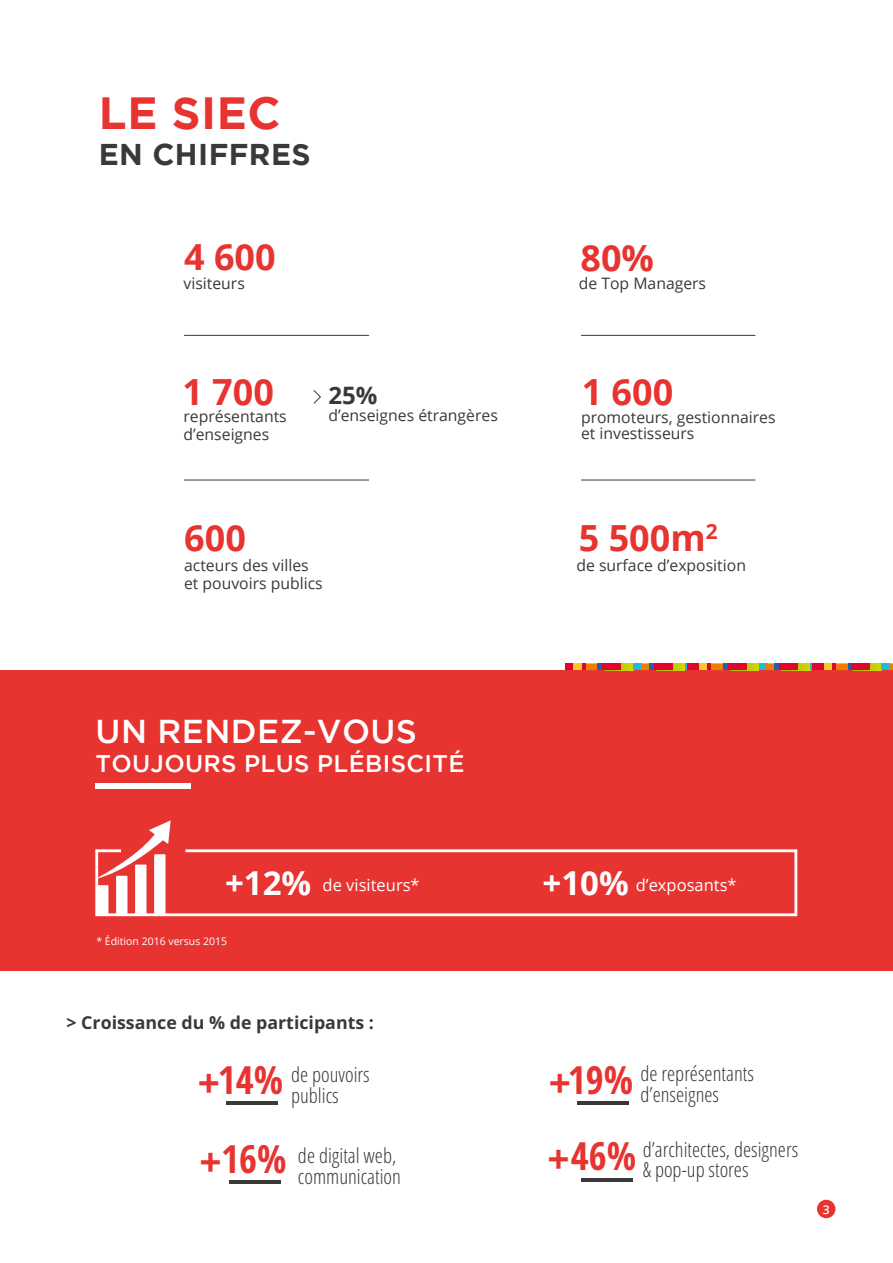
<style>
.page{position:relative;width:893px;height:1263px;background:#fff}
.page>*{position:absolute;margin:0;border:0;box-sizing:border-box;transform-origin:0 0}
.t1{font:700 45px "Gotham";letter-spacing:.015em;color:#e73431}
.t2{font:700 condensed 38.85px/76.3px "Open Sans";color:#e73431}
.t3{font:700 38.85px/76.3px "Open Sans";color:#e73431}
.t4{font:700 36px "Open Sans";color:#e73431}
.t5{font:500 33px "Gotham";letter-spacing:.015em;color:#fff}
.t6{font:700 33px "Open Sans";color:#fff}
.t7{font:700 30px "Gotham";letter-spacing:.015em;color:#3a3938}
.t8{font:500 24px "Gotham";letter-spacing:.015em;color:#fff}
.t9{font:700 24px "Open Sans";color:#3a3938}
.t10{font:300 condensed 20.7px/20.7px "Open Sans";color:#3a3938}
.t11{font:700 17.85px "Open Sans";color:#3a3938}
.t12{font:16.5px "Open Sans";color:#fff}
.t13{font:15.75px/16.5px "Open Sans";color:#3a3938}
.t14{font:600 12px "Open Sans";color:#fff}
.t15{font:10.5px "Open Sans";color:#fff}
.s1{font-weight:700;font-stretch:normal;font-size:38.85px;color:#e73431}
.s2{font-weight:700;font-size:38.85px;color:#e73431}
.s3{font-stretch:normal}
</style>
<div class="page">
<div style="left:817px;top:1200px;width:18px;height:18px;background:#e73431;border-radius:50%"></div>
<div style="left:0;top:670px;width:893px;height:301px;background:#e73431"></div>
<div style="left:95px;top:783px;width:96px;height:6px;background:#fff"></div>
<svg style="left:95px;top:849px;width:703px;height:68px"></svg>
<div style="left:583px;top:663px;width:15px;height:7px;background:#ef7d00"></div>
<div style="left:570px;top:663px;width:15px;height:7px;background:#f6ca21"></div>
<div style="left:566px;top:663px;width:7px;height:7px;background:#e4032e"></div>
<svg style="left:582px;top:663px;width:3px;height:7px"></svg>
<div style="left:605px;top:663px;width:28px;height:7px;background:#c7d000"></div>
<div style="left:602px;top:663px;width:19px;height:7px;background:#e4032e"></div>
<div style="left:633px;top:663px;width:9px;height:7px;background:#1dbadf"></div>
<svg style="left:598px;top:663px;width:4px;height:7px"></svg>
<div style="left:641px;top:663px;width:8px;height:7px;background:#ef7d00"></div>
<div style="left:656px;top:663px;width:29px;height:7px;background:#c7d000"></div>
<div style="left:653px;top:663px;width:20px;height:7px;background:#e4032e"></div>
<div style="left:685px;top:663px;width:9px;height:7px;background:#1dbadf"></div>
<svg style="left:649px;top:663px;width:5px;height:7px"></svg>
<div style="left:708px;top:663px;width:15px;height:7px;background:#ef7d00"></div>
<div style="left:695px;top:663px;width:16px;height:7px;background:#f6ca21"></div>
<div style="left:687px;top:663px;width:12px;height:7px;background:#e4032e"></div>
<svg style="left:707px;top:663px;width:4px;height:7px"></svg>
<div style="left:730px;top:663px;width:29px;height:7px;background:#c7d000"></div>
<div style="left:727px;top:663px;width:20px;height:7px;background:#e4032e"></div>
<div style="left:759px;top:663px;width:8px;height:7px;background:#1dbadf"></div>
<svg style="left:723px;top:663px;width:5px;height:7px"></svg>
<div style="left:766px;top:663px;width:9px;height:7px;background:#ef7d00"></div>
<div style="left:781px;top:663px;width:29px;height:7px;background:#c7d000"></div>
<div style="left:779px;top:663px;width:19px;height:7px;background:#e4032e"></div>
<div style="left:810px;top:663px;width:9px;height:7px;background:#1dbadf"></div>
<svg style="left:774px;top:663px;width:5px;height:7px"></svg>
<div style="left:833px;top:663px;width:15px;height:7px;background:#ef7d00"></div>
<div style="left:820px;top:663px;width:16px;height:7px;background:#f6ca21"></div>
<div style="left:812px;top:663px;width:12px;height:7px;background:#e4032e"></div>
<svg style="left:832px;top:663px;width:4px;height:7px"></svg>
<svg style="left:869px;top:663px;width:12px;height:7px"></svg>
<div style="left:850px;top:663px;width:19px;height:7px;background:#e4032e"></div>
<div style="left:881px;top:663px;width:9px;height:7px;background:#1dbadf"></div>
<svg style="left:848px;top:663px;width:3px;height:7px"></svg>
<svg style="left:889px;top:663px;width:4px;height:7px"></svg>
<hr style="left:229px;top:1180px;width:52px;height:4px;background:#3a3938">
<hr style="left:578px;top:1101px;width:51px;height:4px;background:#3a3938">
<hr style="left:581px;top:1178px;width:52px;height:4px;background:#3a3938">
<hr style="left:227px;top:1101px;width:51px;height:4px;background:#3a3938">
<div style="left:97px;top:885px;width:11px;height:30px;background:#fff"></div>
<div style="left:116px;top:876px;width:11px;height:39px;background:#fff"></div>
<div style="left:135px;top:864px;width:11px;height:51px;background:#fff"></div>
<div style="left:154px;top:854px;width:12px;height:61px;background:#fff"></div>
<svg style="left:95px;top:820px;width:76px;height:59px"></svg>
<svg style="left:313px;top:390px;width:8px;height:14px"></svg>
<hr style="left:184px;top:335px;width:185px;height:1px;background:#3a3938">
<hr style="left:184px;top:480px;width:185px;height:1px;background:#3a3938">
<hr style="left:581px;top:335px;width:174px;height:1px;background:#3a3938">
<hr style="left:581px;top:480px;width:174px;height:1px;background:#3a3938">
<h1 class="t1" style="left:99px;top:87px;width:183px">LE SIEC</h1>
<h3 class="t7" style="left:99px;top:137px;width:213px">EN CHIFFRES</h3>
<h3 class="t4" style="left:184px;top:232px;width:93px">4 600</h3>
<h3 class="t4" style="left:580px;top:233px;width:75px">80%</h3>
<p class="t13" style="left:183px;top:275px;width:63px">visiteurs</p>
<p class="t13" style="left:579px;top:275px;width:129px">de Top Managers</p>
<h3 class="t4" style="left:182px;top:366px;width:93px">1 700</h3>
<h3 class="t9" style="left:328px;top:378px;width:51px">25%</h3>
<h3 class="t4" style="left:582px;top:366px;width:93px">1 600</h3>
<p class="t13" style="left:183px;top:408px;width:105px">représentants</p>
<p class="t13" style="left:328px;top:407px;width:171px">d’enseignes étrangères</p>
<p class="t13" style="left:183px;top:426px;width:87px">d’enseignes</p>
<p class="t13" style="left:581px;top:408px;width:196px">promoteurs, gestionnaires et investisseurs</p>
<h3 class="t4" style="left:184px;top:512px;width:63px">600</h3>
<h3 class="t4" style="left:579px;top:513px;width:140px">5 500m<sup>2</sup></h3>
<p class="t13" style="left:184px;top:556px;width:140px;line-height:18px">acteurs des villes et pouvoirs publics</p>
<p class="t13" style="left:576px;top:557px;width:171px">de surface d’exposition</p>
<h3 class="t5" style="left:96px;top:712px;width:323px">UN RENDEZ-VOUS</h3>
<h3 class="t8" style="left:95px;top:749px;width:370px">TOUJOURS PLUS PLÉBISCITÉ</h3>
<h3 class="t6" style="left:225px;top:859px;width:88px">+12%</h3>
<h3 class="t6" style="left:543px;top:859px;width:88px">+10%</h3>
<p class="t12" style="left:323px;top:874px;width:99px">de visiteurs*</p>
<p class="t12" style="left:636px;top:874px;width:102px">d’exposants*</p>
<p class="t15" style="left:96px;top:934px;width:132px">* Édition 2016 versus 2015</p>
<p class="t11" style="left:67px;top:1010px;width:309px">&gt; Croissance du % de participants :</p>
<h3 class="t10" style="left:291px;top:1063px;width:80px;text-indent:-93px"><span class="s1">+</span><span class="s2">14%</span> de pouvoirs publics</h3>
<h2 class="t2" style="left:200px;top:1119px;width:89px"><span class="s3">+</span>16%</h2>
<h3 class="t10" style="left:298px;top:1145px;width:105px">de digital web, communication</h3>
<h3 class="t10" style="left:640px;top:1062px;width:115px">de représentants d’enseignes</h3>
<h2 class="t2" style="left:568px;top:1040px;width:70px">19%<br>46%</h2>
<h2 class="t3" style="left:547px;top:1043px;width:25px">+ +</h2>
<h3 class="t10" style="left:643px;top:1138px;width:157px">d’architectes, designers &amp; pop-up stores</h3>
<p class="t14" style="left:823px;top:1201px;width:8px">3</p>
</div>
